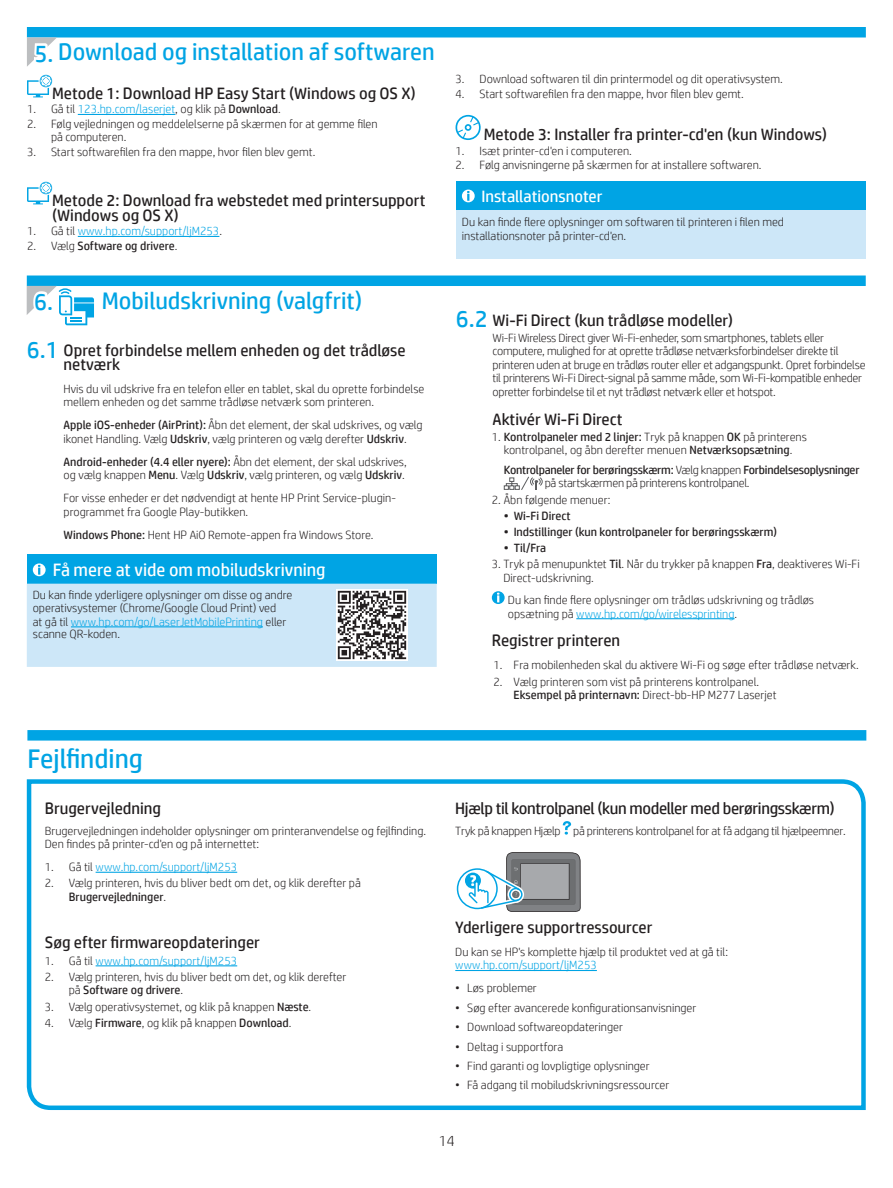
<style>
.page{position:relative;width:893px;height:1188px;background:#fff}
.page>*{position:absolute;margin:0;border:0;box-sizing:border-box;transform-origin:0 0}
.t1{font:27px "HP Simplified";color:#00a4e4}
.t2{font:24px "HP Simplified";color:#00a4e4}
.t3{font:18px "HP Simplified";color:#fff}
.t4{font:16.5px/13.5px "HP Simplified";color:#231f20}
.t5{font:16.5px "HP Simplified";letter-spacing:-.02em;color:#231f20}
.t6{font:16.5px "HP Simplified";color:#fff}
.t7{font:300 15px "HP Simplified";color:#231f20}
.t8{font:300 12px/13.5px "HP Simplified";color:#231f20}
.t9{font:300 12px/13.5px "HP Simplified";letter-spacing:-.02em;color:#231f20}
.t10{font:12px/13.5px "HP Simplified";letter-spacing:-.015em;color:#231f20}
.t11{font:300 12px "HP Simplified";color:#00a4e4}
.s1{color:#231f20}
.s2{font-weight:400;color:#231f20}
.s3{font-weight:300}
.s4{font-size:24px;color:#00a4e4}
.s5{font-weight:400}
.s6{color:#00a4e4}
</style>
<div class="page">
<div style="left:27px;top:276px;width:838px;height:10px;background:#00a4e4"></div>
<div style="left:27px;top:554px;width:409px;height:30px;background:#00a4e4"></div>
<div style="left:27px;top:584px;width:409px;height:83px;background:#cde7f8"></div>
<svg style="left:33px;top:563px;width:13px;height:13px"></svg>
<hr style="left:71px;top:626px;width:192px;height:1px;background:#00a4e4">
<img style="left:336px;top:590px;width:71px;height:71px">
<div style="left:27px;top:27px;width:838px;height:11px;background:#00a4e4"></div>
<svg style="left:27px;top:286px;width:67px;height:39px"></svg>
<hr style="left:78px;top:114px;width:97px;height:1px;background:#00a4e4">
<hr style="left:78px;top:236px;width:141px;height:1px;background:#00a4e4">
<svg style="left:27px;top:37px;width:31px;height:168px"></svg>
<svg style="left:455px;top:115px;width:25px;height:25px"></svg>
<div style="left:455px;top:181px;width:410px;height:29px;background:#00a4e4"></div>
<div style="left:455px;top:210px;width:410px;height:49px;background:#cde7f8"></div>
<svg style="left:461px;top:190px;width:13px;height:12px"></svg>
<hr style="left:576px;top:618px;width:158px;height:1px;background:#00a4e4">
<svg style="left:503px;top:477px;width:39px;height:13px"></svg>
<svg style="left:491px;top:591px;width:13px;height:13px"></svg>
<div style="left:27px;top:730px;width:838px;height:11px;background:#00a4e4"></div>
<svg style="left:26px;top:779px;width:840px;height:331px"></svg>
<h2 class="t2" style="left:34px;top:36px;width:401px">5. Download og installation af softwaren</h2>
<h3 class="t4" style="left:52px;top:86px;width:365px">Metode 1: Download HP Easy Start (Windows og OS X)</h3>
<p class="t11" style="left:27px;top:101px;width:255px"><span class="s1">1. Gå til</span> 123.hp.com/laserjet<span class="s1">, og klik på</span> <span class="s2">Download</span><span class="s1">.</span></p>
<p class="t8" style="left:51px;top:117px;width:328px;text-indent:-24px">2. Følg vejledningen og meddelelserne på skærmen for at gemme filen på computeren.</p>
<p class="t8" style="left:27px;top:145px;width:290px">3. Start softwarefilen fra den mappe, hvor filen blev gemt.</p>
<h3 class="t4" style="left:52px;top:192px;width:375px;line-height:15px">Metode 2: Download fra webstedet med printersupport (Windows og OS X)</h3>
<p class="t11" style="left:27px;top:223px;width:196px"><span class="s1">1. Gå til</span> www.hp.com/support/ljM253<span class="s1">.</span></p>
<p class="t10" style="left:27px;top:239px;width:152px"><span class="s3">2. Vælg</span> Software og drivere<span class="s3">.</span></p>
<h2 class="t2" style="left:34px;top:285px;width:329px">6. Mobiludskrivning (valgfrit)</h2>
<h3 class="t4" style="left:64px;top:344px;width:343px;text-indent:-37px"><span class="s4">6.1</span> Opret forbindelse mellem enheden og det trådløse netværk</h3>
<p class="t8" style="left:64px;top:382px;width:362px">Hvis du vil udskrive fra en telefon eller en tablet, skal du oprette forbindelse mellem enheden og det samme trådløse netværk som printeren.</p>
<p class="t8" style="left:64px;top:418px;width:360px"><span class="s5">Apple iOS-enheder (AirPrint):</span> Åbn det element, der skal udskrives, og vælg ikonet Handling. Vælg <span class="s5">Udskriv</span>, vælg printeren og vælg derefter <span class="s5">Udskriv</span>.</p>
<p class="t8" style="left:64px;top:455px;width:344px"><span class="s5">Android-enheder (4.4 eller nyere):</span> Åbn det element, der skal udskrives, og vælg knappen <span class="s5">Menu</span>. Vælg <span class="s5">Udskriv</span>, vælg printeren, og vælg <span class="s5">Udskriv</span>.</p>
<p class="t8" style="left:64px;top:491px;width:334px">For visse enheder er det nødvendigt at hente HP Print Service-plugin&shy;programmet fra Google Play-butikken.</p>
<p class="t8" style="left:64px;top:528px;width:311px"><span class="s5">Windows Phone:</span> Hent HP AiO Remote-appen fra Windows Store.</p>
<h3 class="t3" style="left:53px;top:558px;width:274px">Få mere at vide om mobiludskrivning</h3>
<p class="t8" style="left:33px;top:588px;width:261px;line-height:13px">Du kan finde yderligere oplysninger om disse og andre operativsystemer (Chrome/Google Cloud Print) ved<br>at gå til <span class="s6">www.hp.com/go/LaserJetMobilePrinting</span> eller scanne QR-koden.</p>
<h1 class="t1" style="left:27px;top:741px;width:117px">Fejlfinding</h1>
<h3 class="t4" style="left:45px;top:802px;width:118px">Brugervejledning</h3>
<p class="t8" style="left:45px;top:823px;width:382px">Brugervejledningen indeholder oplysninger om printeranvendelse og fejlfinding.<br>Den findes på printer-cd'en og på internettet:</p>
<p class="t11" style="left:45px;top:859px;width:194px"><span class="s1">1. Gå til</span> www.hp.com/support/ljM253</p>
<p class="t8" style="left:69px;top:876px;width:293px;text-indent:-24px">2. Vælg printeren, hvis du bliver bedt om det, og klik derefter på<br><span class="s5">Brugervejledninger</span>.</p>
<h3 class="t4" style="left:45px;top:936px;width:217px">Søg efter firmwareopdateringer</h3>
<p class="t11" style="left:45px;top:953px;width:194px"><span class="s1">1. Gå til</span> www.hp.com/support/ljM253</p>
<p class="t8" style="left:69px;top:970px;width:279px;text-indent:-24px">2. Vælg printeren, hvis du bliver bedt om det, og klik derefter på <span class="s5">Software og drivere</span>.</p>
<p class="t8" style="left:45px;top:999px;width:268px">3. Vælg operativsystemet, og klik på knappen <span class="s5">Næste</span>.</p>
<p class="t8" style="left:45px;top:1016px;width:248px">4. Vælg <span class="s5">Firmware</span>, og klik på knappen <span class="s5">Download</span>.</p>
<p class="t8" style="left:455px;top:72px;width:329px">3. Download softwaren til din printermodel og dit operativsystem.</p>
<p class="t8" style="left:455px;top:87px;width:290px">4. Start softwarefilen fra den mappe, hvor filen blev gemt.</p>
<h3 class="t4" style="left:483px;top:127px;width:344px">Metode 3: Installer fra printer-cd'en (kun Windows)</h3>
<p class="t8" style="left:455px;top:143px;width:178px">1. Isæt printer-cd'en i computeren.</p>
<p class="t8" style="left:455px;top:158px;width:307px">2. Følg anvisningerne på skærmen for at installere softwaren.</p>
<h3 class="t6" style="left:481px;top:186px;width:123px">Installationsnoter</h3>
<p class="t8" style="left:461px;top:215px;width:323px">Du kan finde flere oplysninger om softwaren til printeren i filen med installationsnoter på printer-cd'en.</p>
<h3 class="t4" style="left:455px;top:313px;width:278px"><span class="s4">6.2</span> Wi-Fi Direct (kun trådløse modeller)</h3>
<p class="t9" style="left:492px;top:330px;width:374px">Wi-Fi Wireless Direct giver Wi-Fi-enheder, som smartphones, tablets eller computere, mulighed for at oprette trådløse netværksforbindelser direkte til printeren uden at bruge en trådløs router eller et adgangspunkt. Opret forbindelse til printerens Wi-Fi Direct-signal på samme måde, som Wi-Fi-kompatible enheder opretter forbindelse til et nyt trådløst netværk eller et hotspot.</p>
<h3 class="t4" style="left:492px;top:412px;width:131px">Aktivér Wi-Fi Direct</h3>
<p class="t8" style="left:491px;top:430px;width:316px;text-align:center">1. <span class="s5">Kontrolpaneler med 2 linjer:</span> Tryk på knappen <span class="s5">OK</span> på printerens kontrolpanel, og åbn derefter menuen <span class="s5">Netværksopsætning</span>.</p>
<p class="t10" style="left:544px;top:463px;width:316px;text-indent:-41px">Kontrolpaneler for berøringsskærm: <span class="s3">Vælg knappen</span> Forbindelsesoplysninger <span class="s3">på startskærmen på printerens kontrolpanel.</span></p>
<p class="t8" style="left:491px;top:492px;width:120px">2. Åbn følgende menuer:</p>
<p class="t10" style="left:503px;top:509px;width:68px">• Wi-Fi Direct</p>
<p class="t10" style="left:503px;top:525px;width:274px">• Indstillinger (kun kontrolpaneler for berøringsskærm)</p>
<p class="t10" style="left:503px;top:541px;width:44px">• Til/Fra</p>
<p class="t8" style="left:503px;top:557px;width:357px;text-indent:-12px">3. Tryk på menupunktet <span class="s5">Til</span>. Når du trykker på knappen <span class="s5">Fra</span>, deaktiveres Wi-Fi<br>Direct-udskrivning.</p>
<p class="t8" style="left:507px;top:593px;width:307px">Du kan finde flere oplysninger om trådløs udskrivning og trådløs opsætning på <span class="s6">www.hp.com/go/wirelessprinting</span>.</p>
<h3 class="t4" style="left:491px;top:634px;width:130px">Registrer printeren</h3>
<p class="t8" style="left:493px;top:658px;width:367px">1. Fra mobilenheden skal du aktivere Wi-Fi og søge efter trådløse netværk.</p>
<p class="t8" style="left:513px;top:674px;width:264px;text-indent:-20px">2. Vælg printeren som vist på printerens kontrolpanel.<br><span class="s5">Eksempel på printernavn:</span> Direct-bb-HP M277 Laserjet</p>
<h3 class="t5" style="left:455px;top:798px;width:381px">Hjælp til kontrolpanel (kun modeller med berøringsskærm)</h3>
<p class="t9" style="left:455px;top:823px;width:392px">Tryk på knappen Hjælp på printerens kontrolpanel for at få adgang til hjælpeemner.</p>
<h3 class="t4" style="left:455px;top:920px;width:199px">Yderligere supportressourcer</h3>
<p class="t8" style="left:455px;top:945px;width:274px">Du kan se HP's komplette hjælp til produktet ved at gå til:</p>
<p class="t11" style="left:455px;top:957px;width:143px">www.hp.com/support/ljM253</p>
<p class="t8" style="left:455px;top:981px;width:83px">• Løs problemer</p>
<p class="t8" style="left:455px;top:1000px;width:242px">• Søg efter avancerede konfigurationsanvisninger</p>
<p class="t8" style="left:455px;top:1020px;width:169px">• Download softwareopdateringer</p>
<p class="t8" style="left:455px;top:1039px;width:109px">• Deltag i supportfora</p>
<p class="t8" style="left:455px;top:1059px;width:196px">• Find garanti og lovpligtige oplysninger</p>
<p class="t8" style="left:455px;top:1078px;width:215px">• Få adgang til mobiludskrivningsressourcer</p>
<p class="t7" style="left:438px;top:1131px;width:18px">14</p>
</div>
